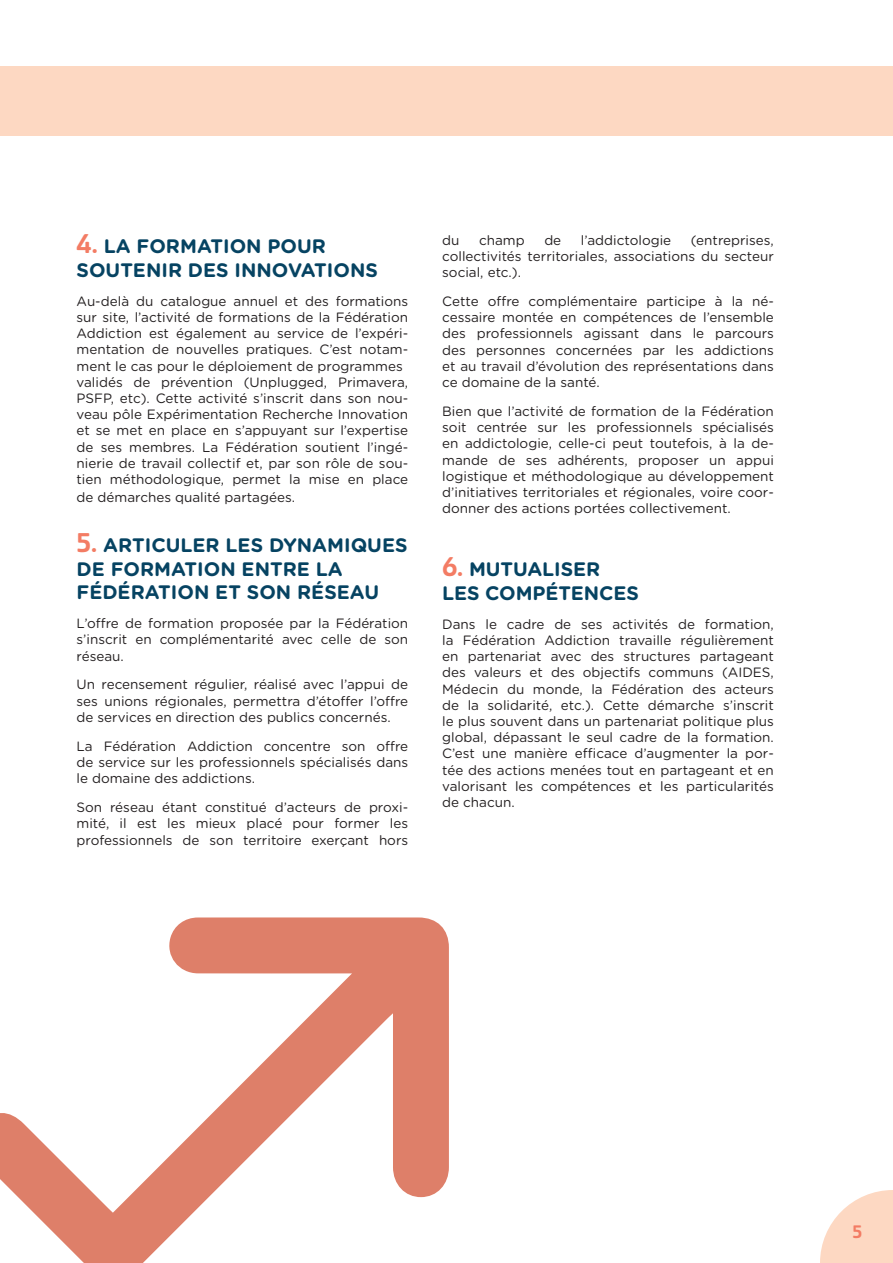
<style>
.page{position:relative;width:893px;height:1263px;background:#fff}
.page>*{position:absolute;margin:0;border:0;box-sizing:border-box;transform-origin:0 0}
.Titres_-_Activité_Fo{font:700 19.5px/23.4px "Gotham Rounded";color:#064362}
.t1{font:18px "Sangli Nor Bol";color:#f37c64}
.Titres_-_Activité_Fo-2{font:13.5px/16.2px "Gotham Rounded";color:#231f20;text-align:justify}
.Paragraphe_Activité{font:13.5px/16.2px "Gotham Rounded";color:#231f20;text-align:justify}
.s1{font-family:"Sangli Nor Bol";font-weight:400;font-size:27px;color:#f37c64}
</style>
<div class="page">
<svg style="left:820px;top:1190px;width:73px;height:73px"></svg>
<div style="left:0;top:67px;width:893px;height:69px;background:#fdd8c2"></div>
<svg style="left:0;top:917px;width:449px;height:346px"></svg>
<p class="Titres_-_Activité_Fo" style="left:77px;top:234px;width:303px"><span class="s1">4.</span> LA FORMATION POUR<br>SOUTENIR DES INNOVATIONS</p>
<p class="Paragraphe_Activité" style="left:77px;top:292px;width:333px">Au-delà du catalogue annuel et des formations sur site, l’activité de formations de la Fédération Addiction est également au service de l’expéri&shy;mentation de nouvelles pratiques. C’est notam&shy;ment le cas pour le déploiement de programmes</p>
<p class="Paragraphe_Activité" style="left:77px;top:373px;width:333px">validés de prévention (Unplugged, Primavera, PSFP, etc). Cette activité s’inscrit dans son nou&shy;veau pôle Expérimentation Recherche Innovation et se met en place en s’appuyant sur l’expertise de ses membres. La Fédération soutient l’ingé&shy;nierie de travail collectif et, par son rôle de sou&shy;tien méthodologique, permet la mise en place</p>
<p class="Paragraphe_Activité" style="left:77px;top:488px;width:220px">de démarches qualité partagées.</p>
<p class="Titres_-_Activité_Fo" style="left:77px;top:533px;width:333px"><span class="s1">5.</span> ARTICULER LES DYNAMIQUES<br>DE FORMATION ENTRE LA<br>FÉDÉRATION ET SON RÉSEAU</p>
<p class="Titres_-_Activité_Fo-2" style="left:77px;top:615px;width:333px">L’offre de formation proposée par la Fédération s’inscrit en complémentarité avec celle de son réseau.</p>
<p class="Titres_-_Activité_Fo-2" style="left:77px;top:676px;width:333px">Un recensement régulier, réalisé avec l’appui de ses unions régionales, permettra d’étoffer l’offre de services en direction des publics concernés.</p>
<p class="Titres_-_Activité_Fo-2" style="left:77px;top:737px;width:333px">La Fédération Addiction concentre son offre de service sur les professionnels spécialisés dans le domaine des addictions.</p>
<p class="Titres_-_Activité_Fo-2" style="left:77px;top:799px;width:333px;text-align:left">Son réseau étant constitué d’acteurs de proxi&shy;mité, il est les mieux placé pour former les professionnels de son territoire exerçant hors</p>
<p class="Titres_-_Activité_Fo-2" style="left:442px;top:231px;width:19px">du</p>
<p class="Titres_-_Activité_Fo-2" style="left:479px;top:231px;width:47px">champ</p>
<p class="Titres_-_Activité_Fo-2" style="left:544px;top:231px;width:18px">de</p>
<p class="Titres_-_Activité_Fo-2" style="left:581px;top:231px;width:92px">l’addictologie</p>
<p class="Titres_-_Activité_Fo-2" style="left:442px;top:231px;width:333px;text-indent:249px">(entreprises, collectivités territoriales, associations du secteur social, etc.).</p>
<p class="Titres_-_Activité_Fo-2" style="left:442px;top:293px;width:333px">Cette offre complémentaire participe à la né&shy;cessaire montée en compétences de l’ensemble des professionnels agissant dans le parcours des personnes concernées par les addictions et au travail d’évolution des représentations dans ce domaine de la santé.</p>
<p class="Titres_-_Activité_Fo-2" style="left:442px;top:402px;width:333px;text-align:left">Bien que l’activité de formation de la Fédération soit centrée sur les professionnels spécialisés en addictologie, celle-ci peut toutefois, à la de&shy;mande de ses adhérents, proposer un appui logistique et méthodologique au développement d’initiatives territoriales et régionales, voire coor&shy;donner des actions portées collectivement.</p>
<p class="Titres_-_Activité_Fo" style="left:442px;top:557px;width:198px"><span class="s1">6.</span> MUTUALISER<br>LES COMPÉTENCES</p>
<p class="Paragraphe_Activité" style="left:442px;top:615px;width:333px">Dans le cadre de ses activités de formation, la Fédération Addiction travaille régulièrement en partenariat avec des structures partageant des valeurs et des objectifs communs (AIDES, Médecin du monde, la Fédération des acteurs de la solidarité, etc.). Cette démarche s’inscrit le plus souvent dans un partenariat politique plus global, dépassant le seul cadre de la formation.<br>C’est une manière efficace d’augmenter la por&shy;tée des actions menées tout en partageant et en valorisant les compétences et les particularités de chacun.</p>
<p class="t1" style="left:852px;top:1221px;width:11px">5</p>
</div>
